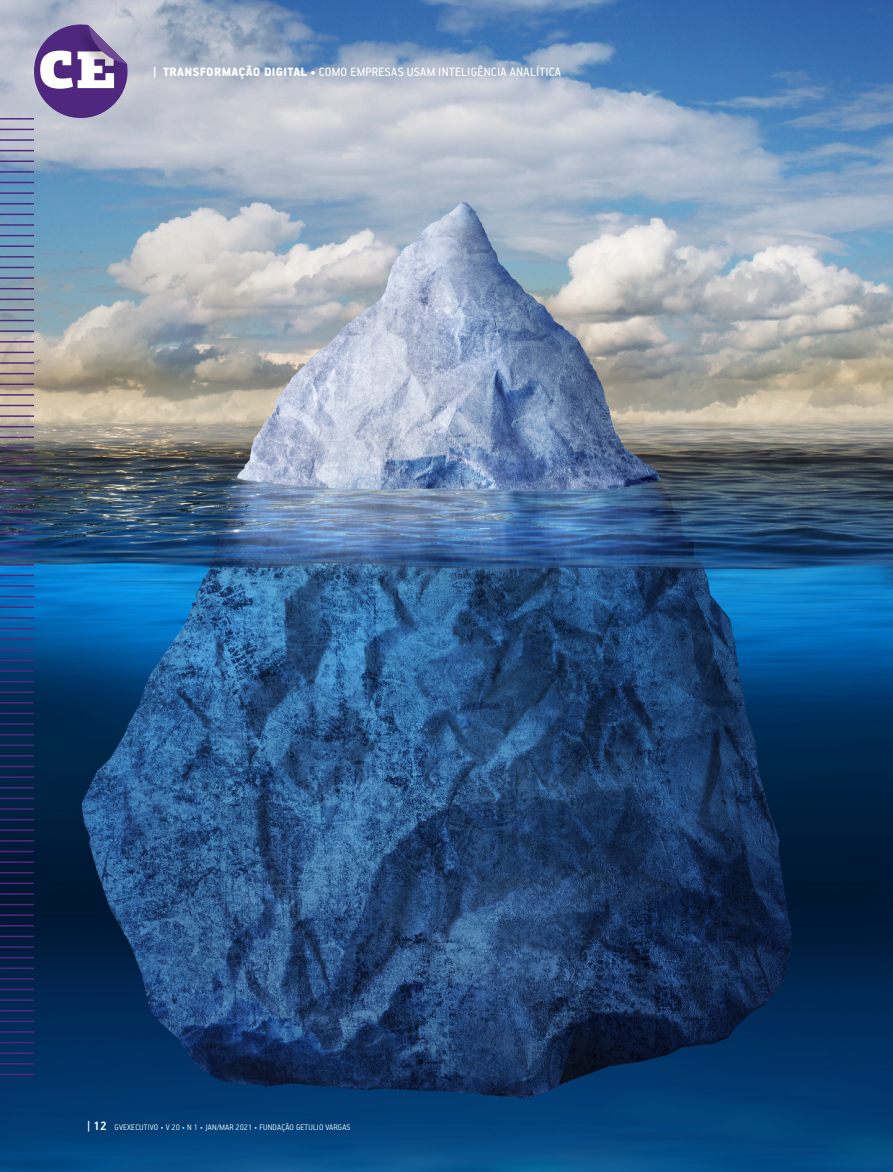
<style>
.page{position:relative;width:893px;height:1172px;background:#fff}
.page>*{position:absolute;margin:0;border:0;box-sizing:border-box;transform-origin:0 0}
.t1{font:900 52.8px "PF Agora Slab Pro";color:#fff}
.t2{font:13.5px "PF Handbook Pro";letter-spacing:.02em;color:#fff}
.t3{font:300 9px "PF Handbook Pro";letter-spacing:.02em;color:#fff}
.s1{font-weight:900}
.s2{font-weight:700;font-size:13.5px}
</style>
<div class="page">
<img style="left:0;top:0;width:893px;height:1171px">
<hr style="left:0;top:192px;width:34px;height:2px;background:#50277f">
<hr style="left:0;top:118px;width:34px;height:1px;background:#50277f">
<hr style="left:0;top:203px;width:34px;height:1px;background:#50277f">
<hr style="left:0;top:129px;width:34px;height:1px;background:#50277f">
<hr style="left:0;top:214px;width:34px;height:1px;background:#50277f">
<hr style="left:0;top:139px;width:34px;height:2px;background:#50277f">
<hr style="left:0;top:224px;width:34px;height:2px;background:#50277f">
<hr style="left:0;top:150px;width:34px;height:1px;background:#50277f">
<hr style="left:0;top:235px;width:34px;height:1px;background:#50277f">
<hr style="left:0;top:160px;width:34px;height:2px;background:#50277f">
<hr style="left:0;top:245px;width:34px;height:2px;background:#50277f">
<hr style="left:0;top:171px;width:34px;height:2px;background:#50277f">
<hr style="left:0;top:256px;width:34px;height:1px;background:#50277f">
<hr style="left:0;top:182px;width:34px;height:1px;background:#50277f">
<hr style="left:0;top:267px;width:34px;height:1px;background:#50277f">
<hr style="left:0;top:277px;width:34px;height:2px;background:#50277f">
<hr style="left:0;top:288px;width:34px;height:1px;background:#50277f">
<hr style="left:0;top:298px;width:34px;height:2px;background:#50277f">
<hr style="left:0;top:309px;width:34px;height:2px;background:#50277f">
<hr style="left:0;top:320px;width:34px;height:1px;background:#50277f">
<hr style="left:0;top:330px;width:34px;height:2px;background:#50277f">
<hr style="left:0;top:341px;width:34px;height:1px;background:#50277f">
<hr style="left:0;top:351px;width:34px;height:2px;background:#50277f">
<hr style="left:0;top:362px;width:34px;height:2px;background:#50277f">
<hr style="left:0;top:373px;width:34px;height:1px;background:#50277f">
<hr style="left:0;top:383px;width:34px;height:2px;background:#50277f">
<hr style="left:0;top:394px;width:34px;height:1px;background:#50277f">
<hr style="left:0;top:405px;width:34px;height:1px;background:#50277f">
<hr style="left:0;top:415px;width:34px;height:2px;background:#50277f">
<hr style="left:0;top:426px;width:34px;height:1px;background:#50277f">
<hr style="left:0;top:436px;width:34px;height:2px;background:#50277f">
<hr style="left:0;top:447px;width:34px;height:2px;background:#50277f">
<hr style="left:0;top:458px;width:34px;height:1px;background:#50277f">
<hr style="left:0;top:468px;width:34px;height:2px;background:#50277f">
<hr style="left:0;top:479px;width:34px;height:1px;background:#50277f">
<hr style="left:0;top:489px;width:34px;height:2px;background:#50277f">
<hr style="left:0;top:500px;width:34px;height:2px;background:#50277f">
<hr style="left:0;top:511px;width:34px;height:1px;background:#50277f">
<hr style="left:0;top:521px;width:34px;height:2px;background:#50277f">
<hr style="left:0;top:532px;width:34px;height:1px;background:#50277f">
<hr style="left:0;top:543px;width:34px;height:1px;background:#50277f">
<hr style="left:0;top:553px;width:34px;height:2px;background:#50277f">
<hr style="left:0;top:564px;width:34px;height:1px;background:#50277f">
<hr style="left:0;top:574px;width:34px;height:2px;background:#50277f">
<hr style="left:0;top:585px;width:34px;height:1px;background:#50277f">
<hr style="left:0;top:596px;width:34px;height:1px;background:#50277f">
<hr style="left:0;top:606px;width:34px;height:2px;background:#50277f">
<hr style="left:0;top:617px;width:34px;height:1px;background:#50277f">
<hr style="left:0;top:627px;width:34px;height:2px;background:#50277f">
<hr style="left:0;top:638px;width:34px;height:2px;background:#50277f">
<hr style="left:0;top:649px;width:34px;height:1px;background:#50277f">
<hr style="left:0;top:659px;width:34px;height:2px;background:#50277f">
<hr style="left:0;top:670px;width:34px;height:1px;background:#50277f">
<hr style="left:0;top:680px;width:34px;height:2px;background:#50277f">
<hr style="left:0;top:691px;width:34px;height:2px;background:#50277f">
<hr style="left:0;top:702px;width:34px;height:1px;background:#50277f">
<hr style="left:0;top:712px;width:34px;height:2px;background:#50277f">
<hr style="left:0;top:723px;width:34px;height:1px;background:#50277f">
<hr style="left:0;top:734px;width:34px;height:1px;background:#50277f">
<hr style="left:0;top:744px;width:34px;height:2px;background:#50277f">
<hr style="left:0;top:755px;width:34px;height:1px;background:#50277f">
<hr style="left:0;top:765px;width:34px;height:2px;background:#50277f">
<hr style="left:0;top:776px;width:34px;height:2px;background:#50277f">
<hr style="left:0;top:787px;width:34px;height:1px;background:#50277f">
<hr style="left:0;top:797px;width:34px;height:2px;background:#50277f">
<hr style="left:0;top:808px;width:34px;height:1px;background:#50277f">
<hr style="left:0;top:818px;width:34px;height:2px;background:#50277f">
<hr style="left:0;top:829px;width:34px;height:2px;background:#50277f">
<hr style="left:0;top:840px;width:34px;height:1px;background:#50277f">
<hr style="left:0;top:850px;width:34px;height:2px;background:#50277f">
<hr style="left:0;top:861px;width:34px;height:1px;background:#50277f">
<hr style="left:0;top:872px;width:34px;height:1px;background:#50277f">
<hr style="left:0;top:882px;width:34px;height:2px;background:#50277f">
<hr style="left:0;top:893px;width:34px;height:1px;background:#50277f">
<hr style="left:0;top:903px;width:34px;height:2px;background:#50277f">
<hr style="left:0;top:914px;width:34px;height:1px;background:#50277f">
<hr style="left:0;top:925px;width:34px;height:1px;background:#50277f">
<hr style="left:0;top:935px;width:34px;height:2px;background:#50277f">
<hr style="left:0;top:946px;width:34px;height:1px;background:#50277f">
<hr style="left:0;top:956px;width:34px;height:2px;background:#50277f">
<hr style="left:0;top:967px;width:34px;height:2px;background:#50277f">
<hr style="left:0;top:978px;width:34px;height:1px;background:#50277f">
<hr style="left:0;top:988px;width:34px;height:2px;background:#50277f">
<hr style="left:0;top:999px;width:34px;height:1px;background:#50277f">
<hr style="left:0;top:1010px;width:34px;height:1px;background:#50277f">
<hr style="left:0;top:1020px;width:34px;height:2px;background:#50277f">
<hr style="left:0;top:1031px;width:34px;height:1px;background:#50277f">
<hr style="left:0;top:1041px;width:34px;height:2px;background:#50277f">
<hr style="left:0;top:1052px;width:34px;height:1px;background:#50277f">
<hr style="left:0;top:1063px;width:34px;height:1px;background:#50277f">
<hr style="left:0;top:1073px;width:34px;height:2px;background:#50277f">
<svg style="left:29px;top:23px;width:100px;height:100px;background:#755d99"></svg>
<h1 class="t1" style="left:38px;top:34px;width:80px">CE</h1>
<p class="t2" style="left:153px;top:63px;width:409px"><span class="s1">| TRANSFORMAÇÃO DIGITAL •</span> COMO EMPRESAS USAM INTELIGÊNCIA ANALÍTICA</p>
<p class="t3" style="left:87px;top:1121px;width:265px"><span class="s2">| 12</span> GVEXECUTIVO • V 20 • N 1 • JAN/MAR 2021 • FUNDAÇÃO GETULIO VARGAS</p>
</div>
